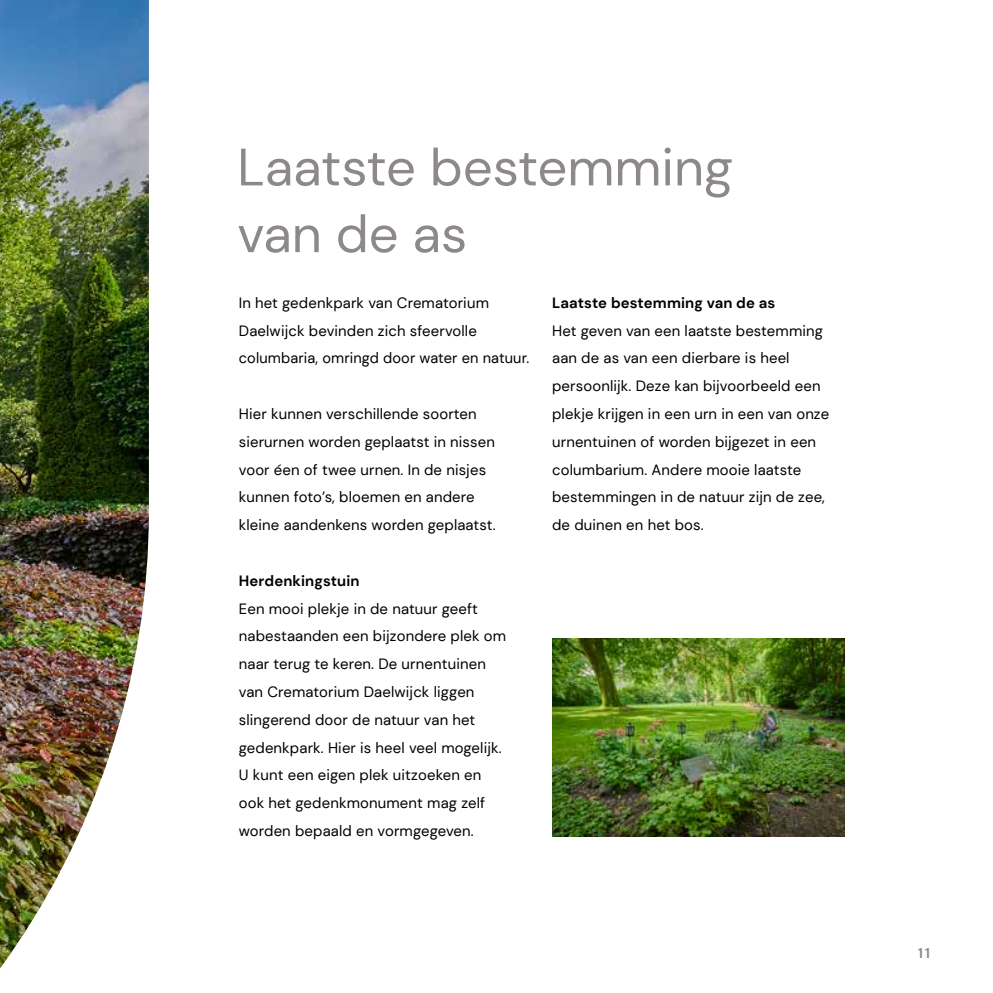
<style>
.page{position:relative;width:993px;height:993px;background:#fff}
.page>*{position:absolute;margin:0;border:0;box-sizing:border-box;transform-origin:0 0}
.t1{font:52.5px/66.7px "DM Sans";color:#8e8989}
.t2{font:14.88px/27.8px "DM Sans";letter-spacing:.01em;color:#000}
.t3{font:700 14.88px "DM Sans";letter-spacing:.01em;color:#000}
.t4{font:700 14px "DM Sans";color:#8e8989}
</style>
<div class="page">
<img style="left:0;top:0;width:149px;height:968px">
<img style="left:552px;top:638px;width:291px;height:198px">
<h1 class="t1" style="left:237px;top:133px;width:497px">Laatste bestemming van de as</h1>
<p class="t2" style="left:239px;top:288px;width:292px">In het gedenkpark van Crematorium<br>Daelwijck bevinden zich sfeervolle columbaria, omringd door water en natuur.</p>
<p class="t2" style="left:239px;top:399px;width:258px">Hier kunnen verschillende soorten sierurnen worden geplaatst in nissen voor éen of twee urnen. In de nisjes kunnen foto’s, bloemen en andere kleine aandenkens worden geplaatst.</p>
<p class="t3" style="left:239px;top:571px;width:122px">Herdenkingstuin</p>
<p class="t2" style="left:239px;top:594px;width:269px">Een mooi plekje in de natuur geeft nabestaanden een bijzondere plek om naar terug te keren. De urnentuinen van Crematorium Daelwijck liggen slingerend door de natuur van het gedenkpark. Hier is heel veel mogelijk.<br>U kunt een eigen plek uitzoeken en ook het gedenkmonument mag zelf worden bepaald en vormgegeven.</p>
<p class="t3" style="left:552px;top:293px;width:225px">Laatste bestemming van de as</p>
<p class="t2" style="left:552px;top:316px;width:278px">Het geven van een laatste bestemming aan de as van een dierbare is heel persoonlijk. Deze kan bijvoorbeeld een plekje krijgen in een urn in een van onze urnentuinen of worden bijgezet in een columbarium. Andere mooie laatste bestemmingen in de natuur zijn de zee, de duinen en het bos.</p>
<p class="t4" style="left:918px;top:944px;width:13px">11</p>
</div>
